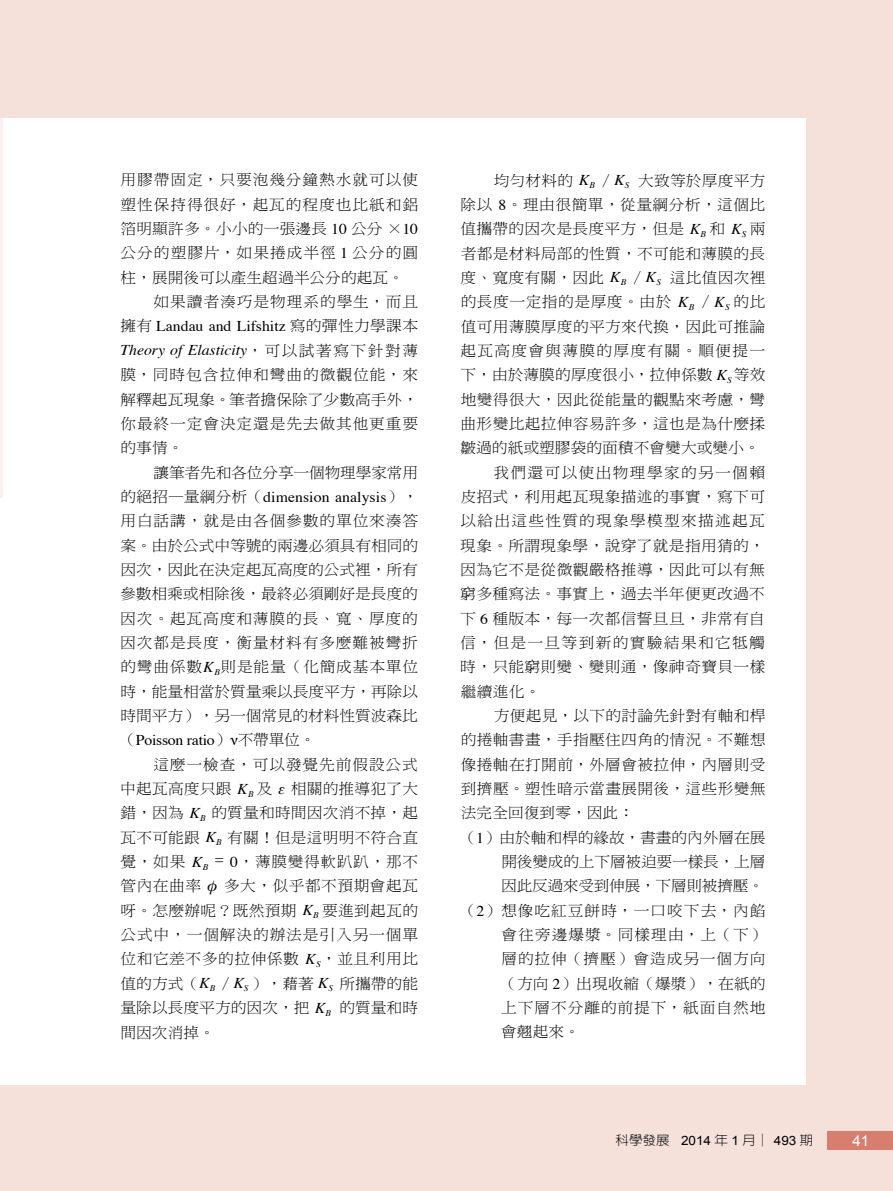
<style>
.page{position:relative;width:893px;height:1191px;background:#f5e1da}
.page>*{position:absolute;margin:0;border:0;box-sizing:border-box;transform-origin:0 0}
.t1{font:15px/24.3px "DF Ming Std W3";letter-spacing:.02em;color:#000;text-align:justify;scale:1.05 1}
.t2{font:15px "DF Ming Std W3";color:#000;scale:1.05 1}
.t3{font:15px "DF Ming Std W3";letter-spacing:.055em;color:#000;scale:1.05 1}
.t4{font:15px "DF Ming Std W3";letter-spacing:.06em;color:#000;scale:1.05 1}
.t5{font:15px "DF Ming Std W3";letter-spacing:.08em;color:#000;scale:1.05 1}
.t6{font:15px "DF Ming Std W3";letter-spacing:.085em;color:#000;scale:1.05 1}
.t7{font:15px "Times";letter-spacing:.005em;color:#000;scale:1.05 1}
.t8{font:15px "DF Ming Std W3";letter-spacing:-.005em;color:#000;scale:1.05 1}
.t9{font:15px "Times";letter-spacing:-.015em;color:#000;scale:1.05 1}
.t10{font:15px "DF Ming Std W3";letter-spacing:-.015em;color:#000;scale:1.05 1}
.t11{font:15px "DF Ming Std W3";letter-spacing:-.02em;color:#000;scale:1.05 1}
.t12{font:15px "DF Ming Std W3";letter-spacing:-.01em;color:#000;scale:1.05 1}
.t13{font:15px "DF Ming Std W3";letter-spacing:.065em;color:#000;scale:1.05 1}
.t14{font:15px "Arial";color:#fff}
.t15{font:300 12.9px "AR New Hei B5";color:#000;scale:1.05 1}
.s1{font-family:"Times"}
.s2{font-family:"Times";font-style:italic}
.s3{font-family:"DF Ming Std W3"}
.s4{font-family:"Times";font-style:italic;font-size:15.75px}
.s5{font-family:"Arial";font-weight:400}
</style>
<div class="page">
<div style="left:0;top:118px;width:805px;height:966px;background:#fff"></div>
<div style="left:828px;top:1131px;width:65px;height:18px;background:#d77f6e"></div>
<hr style="left:0;top:118px;width:3px;height:379px;background:#fbf0f0">
<p class="t3" style="left:121px;top:172px;width:285px">用膠帶固定，只要泡幾分鐘熱水就可以使</p>
<p class="t3" style="left:120px;top:196px;width:285px">塑性保持得很好，起瓦的程度也比紙和鋁</p>
<p class="t1" style="left:120px;top:216px;width:285px">箔明顯許多。小小的一張邊長 <span class="s1">10</span> 公分 ×<span class="s1">10</span></p>
<p class="t4" style="left:121px;top:245px;width:285px">公分的塑膠片，如果捲成半徑 <span class="s1">1</span> 公分的圓</p>
<p class="t2" style="left:121px;top:269px;width:272px">柱，展開後可以產生超過半公分的起瓦。</p>
<p class="t3" style="left:154px;top:294px;width:253px">如果讀者湊巧是物理系的學生，而且</p>
<p class="t1" style="left:120px;top:314px;width:285px;line-height:23.9px">擁有 <span class="s1">Landau and Lifshitz</span> 寫的彈性力學課本<br><span class="s2">Theory of Elasticity</span>，可以試著寫下針對薄</p>
<p class="t1" style="left:120px;top:362px;width:285px">膜，同時包含拉伸和彎曲的微觀位能，來解釋起瓦現象。筆者擔保除了少數高手外，你最終一定會決定還是先去做其他更重要的事情。</p>
<p class="t12" style="left:154px;top:464px;width:254px">讓筆者先和各位分享一個物理學家常用</p>
<p class="t7" style="left:121px;top:483px;width:285px"><span class="s3">的絕招—量綱分析（</span>dimension analysis<span class="s3">），</span></p>
<p class="t1" style="left:120px;top:508px;width:285px">用白話講，就是由各個參數的單位來湊答案。由於公式中等號的兩邊必須具有相同的因次，因此在決定起瓦高度的公式裡，所有參數相乘或相除後，最終必須剛好是長度的因次。起瓦高度和薄膜的長、寬、厚度的因次都是長度，衡量材料有多麼難被彎折的彎曲係數<span class="s2">K</span><sub>B</sub>則是能量（化簡成基本單位時，能量相當於質量乘以長度平方，再除以時間平方），另一個常見的材料性質波森比</p>
<p class="t9" style="left:120px;top:726px;width:187px"><span class="s3">（</span>Poisson ratio<span class="s3">）</span>ν<span class="s3">不帶單位。</span></p>
<p class="t1" style="left:120px;top:752px;width:285px;text-indent:33px">這麼一檢查，可以發覺先前假設公式中起瓦高度只跟 <span class="s2">K</span><sub>B</sub> 及 <span class="s2">ε</span> 相關的推導犯了大錯，因為 <span class="s2">K</span><sub>B</sub> 的質量和時間因次消不掉，起瓦不可能跟 <span class="s2">K</span><sub>B</sub> 有關！但是這明明不符合直覺，如果 <span class="s2">K</span><sub>B</sub> <sup>=</sup> <span class="s1">0</span>，薄膜變得軟趴趴，那不管內在曲率 <span class="s4">φ</span> 多大，似乎都不預期會起瓦呀。怎麼辦呢？既然預期 <span class="s2">K</span><sub>B</sub> 要進到起瓦的公式中，一個解決的辦法是引入另一個單位和它差不多的拉伸係數 <span class="s2">K</span><sub>S</sub>，並且利用比值的方式（<span class="s2">K</span><sub>B</sub> ／<span class="s2">K</span><sub>S</sub> ），藉著 <span class="s2">K</span><sub>S</sub> 所攜帶的能量除以長度平方的因次，把 <span class="s2">K</span><sub>B</sub> 的質量和時間因次消掉。</p>
<p class="t1" style="left:494px;top:168px;width:260px">均勻材料的 <span class="s2">K</span><sub>B</sub> ／<span class="s2">K</span><sub>S</sub> 大致等於厚度平方</p>
<p class="t1" style="left:461px;top:192px;width:292px">除以 <span class="s1">8</span>。理由很簡單，從量綱分析，這個比</p>
<p class="t1" style="left:461px;top:216px;width:292px">值攜帶的因次是長度平方，但是 <span class="s2">K</span><sub>B</sub> 和 <span class="s2">K</span><sub>S</sub> 兩</p>
<p class="t1" style="left:461px;top:241px;width:292px">者都是材料局部的性質，不可能和薄膜的長</p>
<p class="t1" style="left:461px;top:265px;width:292px">度、寬度有關，因此 <span class="s2">K</span><sub>B</sub> ／<span class="s2">K</span><sub>S</sub> 這比值因次裡</p>
<p class="t1" style="left:461px;top:289px;width:292px">的長度一定指的是厚度。由於 <span class="s2">K</span><sub>B</sub> ／<span class="s2">K</span><sub>S</sub> 的比</p>
<p class="t1" style="left:461px;top:314px;width:292px">值可用薄膜厚度的平方來代換，因此可推論</p>
<p class="t5" style="left:461px;top:342px;width:292px">起瓦高度會與薄膜的厚度有關。順便提一</p>
<p class="t2" style="left:460px;top:367px;width:292px">下，由於薄膜的厚度很小，拉伸係數 <span class="s2">K</span><sub>S</sub> 等效</p>
<p class="t1" style="left:461px;top:387px;width:292px">地變得很大，因此從能量的觀點來考慮，彎</p>
<p class="t1" style="left:461px;top:411px;width:292px">曲形變比起拉伸容易許多，這也是為什麼揉</p>
<p class="t2" style="left:460px;top:440px;width:286px">皺過的紙或塑膠袋的面積不會變大或變小。</p>
<p class="t6" style="left:493px;top:464px;width:260px">我們還可以使出物理學家的另一個賴</p>
<p class="t1" style="left:460px;top:484px;width:292px">皮招式，利用起瓦現象描述的事實，寫下可</p>
<p class="t5" style="left:460px;top:513px;width:292px">以給出這些性質的現象學模型來描述起瓦</p>
<p class="t1" style="left:460px;top:533px;width:292px">現象。所謂現象學，說穿了就是指用猜的，</p>
<p class="t1" style="left:460px;top:557px;width:292px">因為它不是從微觀嚴格推導，因此可以有無</p>
<p class="t1" style="left:460px;top:581px;width:292px">窮多種寫法。事實上，過去半年便更改過不</p>
<p class="t1" style="left:460px;top:606px;width:292px">下 <span class="s1">6</span> 種版本，每一次都信誓旦旦，非常有自</p>
<p class="t6" style="left:460px;top:634px;width:292px">信，但是一旦等到新的實驗結果和它牴觸</p>
<p class="t1" style="left:460px;top:654px;width:292px">時，只能窮則變、變則通，像神奇寶貝一樣</p>
<p class="t1" style="left:461px;top:679px;width:78px">繼續進化。</p>
<p class="t1" style="left:494px;top:703px;width:260px">方便起見，以下的討論先針對有軸和桿</p>
<p class="t1" style="left:461px;top:727px;width:292px">的捲軸書畫，手指壓住四角的情況。不難想</p>
<p class="t1" style="left:461px;top:752px;width:292px">像捲軸在打開前，外層會被拉伸，內層則受</p>
<p class="t1" style="left:461px;top:776px;width:292px">到擠壓。塑性暗示當畫展開後，這些形變無</p>
<p class="t2" style="left:461px;top:805px;width:166px">法完全回復到零，因此：</p>
<p class="t8" style="left:461px;top:829px;width:292px">（<span class="s1">1</span>）由於軸和桿的緣故，書畫的內外層在展</p>
<p class="t10" style="left:501px;top:853px;width:253px">開後變成的上下層被迫要一樣長，上層</p>
<p class="t11" style="left:501px;top:878px;width:252px">因此反過來受到伸展，下層則被擠壓。</p>
<p class="t4" style="left:461px;top:902px;width:292px">（<span class="s1">2</span>）想像吃紅豆餅時，一口咬下去，內餡</p>
<p class="t13" style="left:501px;top:926px;width:253px">會往旁邊爆漿。同樣理由，上（下）</p>
<p class="t3" style="left:501px;top:951px;width:253px">層的拉伸（擠壓）會造成另一個方向</p>
<p class="t2" style="left:501px;top:975px;width:253px">（方向 <span class="s1">2</span>）出現收縮（爆漿），在紙的</p>
<p class="t3" style="left:501px;top:999px;width:253px">上下層不分離的前提下，紙面自然地</p>
<p class="t1" style="left:501px;top:1019px;width:76px">會翹起來。</p>
<p class="t15" style="left:615px;top:1133px;width:190px">科學發展 <span class="s5">2014</span> 年 <span class="s5">1</span> 月│ <span class="s5">493</span> 期</p>
<p class="t14" style="left:852px;top:1131px;width:18px">41</p>
</div>
